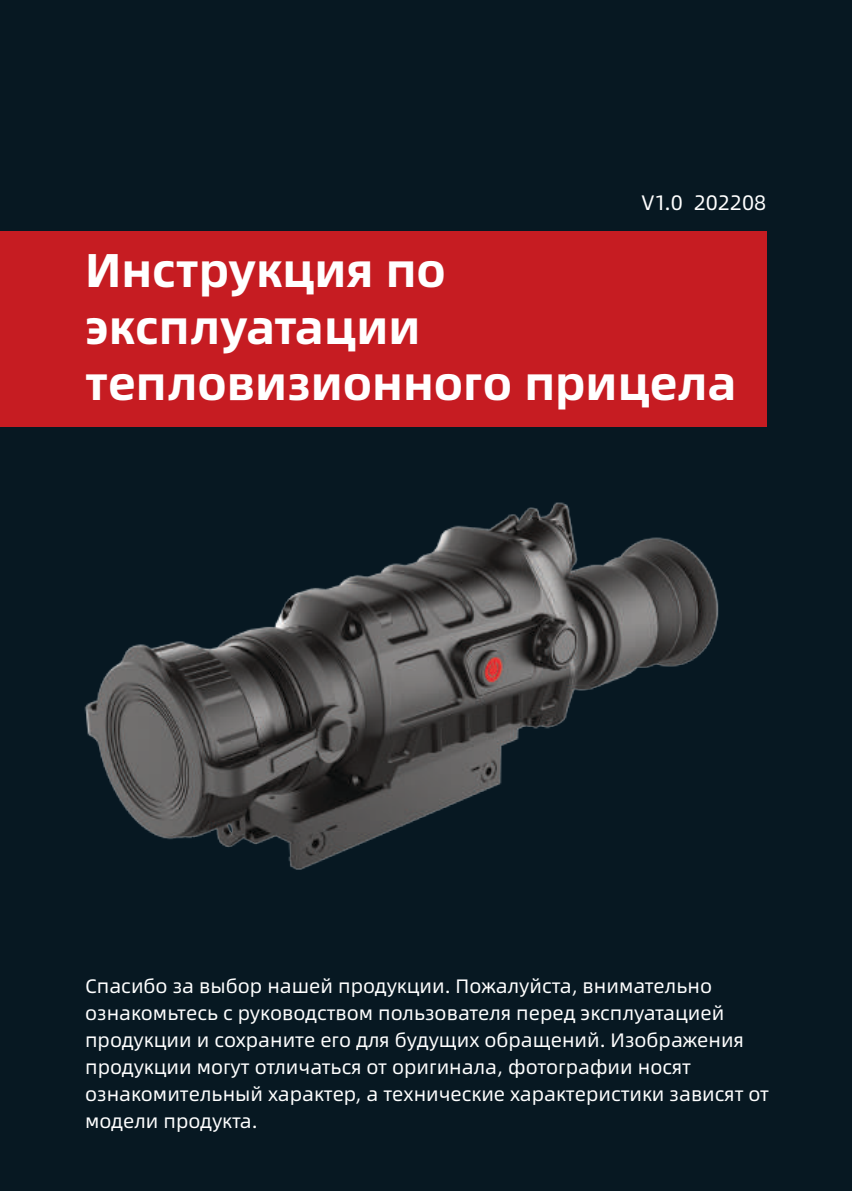
<style>
.page{position:relative;width:852px;height:1191px;background:#fff}
.page>*{position:absolute;margin:0;border:0;box-sizing:border-box;transform-origin:0 0}
.t1{font:700 47.4px/57px "Alibaba Sans";color:#fff}
.t2{font:21px "Alibaba Sans";color:#fff}
.t3{font:19.5px/27px "Alibaba Sans";color:#fff}
</style>
<div class="page">
<div style="left:0;top:0;width:850px;height:1191px;background:#071822"></div>
<div style="left:0;top:231px;width:765px;height:195px;background:#c61c22"></div>
<img style="left:84px;top:502px;width:635px;height:368px">
<p class="t2" style="left:641px;top:193px;width:126px">V1.0 202208</p>
<h1 class="t1" style="left:85px;top:245px;width:653px">Инструкция по эксплуатации тепловизионного прицела</h1>
<p class="t3" style="left:85px;top:974px;width:685px">Спасибо за выбор нашей продукции. Пожалуйста, внимательно ознакомьтесь с руководством пользователя перед эксплуатацией продукции и сохраните его для будущих обращений. Изображения продукции могут отличаться от оригинала, фотографии носят ознакомительный характер, а технические характеристики зависят от модели продукта.</p>
</div>
